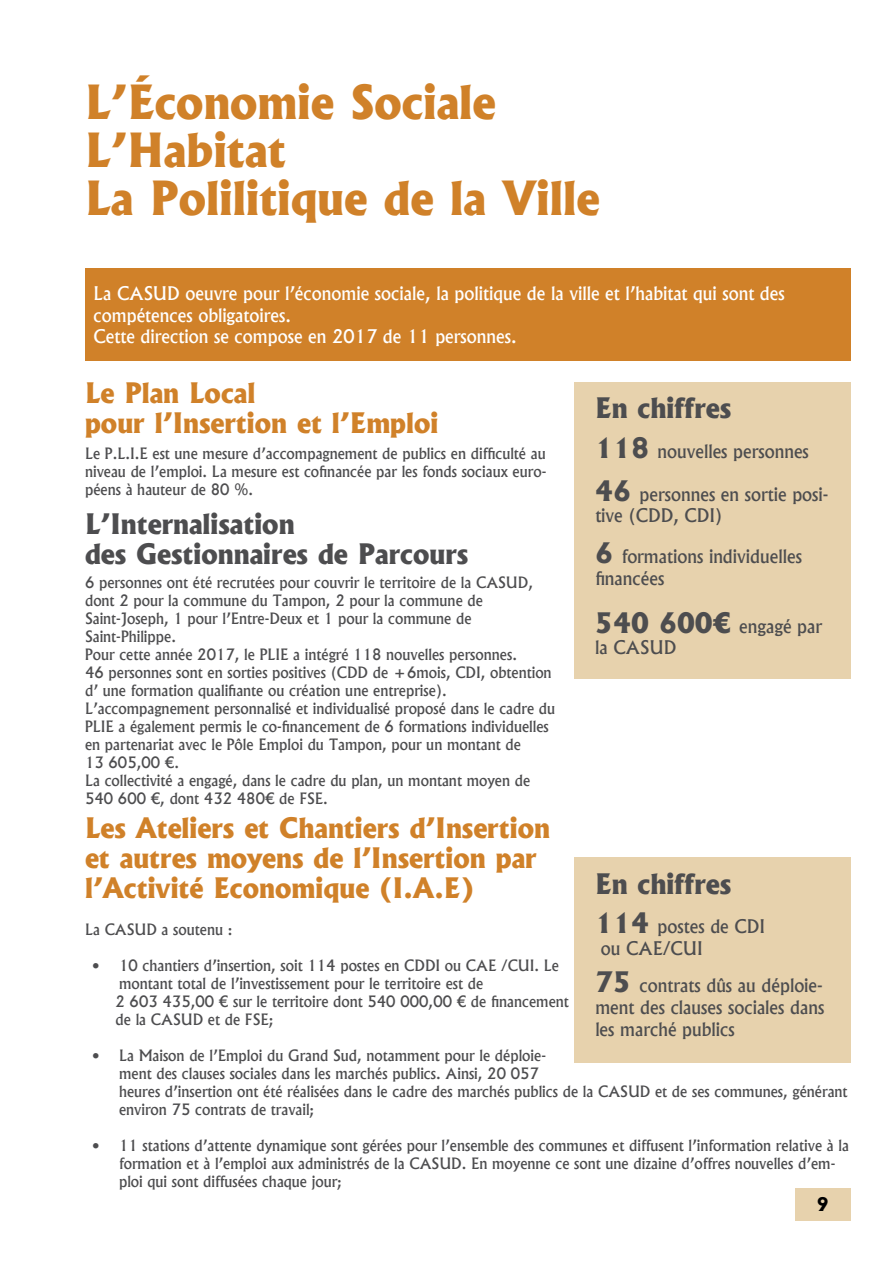
<style>
.page{position:relative;width:893px;height:1263px;background:#fff}
.page>*{position:absolute;margin:0;border:0;box-sizing:border-box;transform-origin:0 0}
.t1{font:800 45px/48px "Albertus";color:#d08129}
.t2{font:800 27px/30px "Albertus";color:#d08129}
.t3{font:800 27px/30px "Albertus";color:#4d4d4f}
.t4{font:500 18px/21.6px "Albertus";color:#4d4d4f}
.t5{font:500 18px/21.6px "Albertus";color:#fff}
.t6{font:800 18px "Albertus";color:#000}
.t7{font:500 15px/18px "Albertus";color:#4d4d4f}
.s1{font-weight:800;font-size:27px}
</style>
<div class="page">
<div style="left:795px;top:1188px;width:55px;height:32px;background:#e7d2ad"></div>
<div style="left:85px;top:269px;width:765px;height:92px;background:#d08129"></div>
<div style="left:574px;top:382px;width:276px;height:297px;background:#e7d2ad"></div>
<div style="left:574px;top:857px;width:276px;height:206px;background:#e7d2ad"></div>
<h1 class="t1" style="left:85px;top:78px;width:516px">l’économie Sociale<br>L’Habitat<br>La Polilitique de la Ville</h1>
<p class="t5" style="left:94px;top:282px;width:693px">La CASUD oeuvre pour l’économie sociale, la politique de la ville et l’habitat qui sont des compétences obligatoires.<br>Cette direction se compose en 2017 de 11 personnes.</p>
<h2 class="t2" style="left:85px;top:377px;width:355px">Le Plan Local<br>pour l’Insertion et l’Emploi</h2>
<p class="t7" style="left:85px;top:445px;width:463px;text-align:justify">Le P.L.I.E est une mesure d’accompagnement de publics en difficulté au niveau de l’emploi. La mesure est cofinancée par les fonds sociaux euro&shy;péens à hauteur de 80 %.</p>
<h2 class="t3" style="left:85px;top:508px;width:385px">L’Internalisation<br>des Gestionnaires de Parcours</h2>
<p class="t7" style="left:85px;top:574px;width:472px">6 personnes ont été recrutées pour couvrir le territoire de la CASUD, dont 2 pour la commune du Tampon, 2 pour la commune de Saint-Joseph, 1 pour l’Entre-Deux et 1 pour la commune de Saint-Philippe.<br>Pour cette année 2017, le PLIE a intégré 118 nouvelles personnes.<br>46 personnes sont en sorties positives (CDD de +6mois, CDI, obtention d’ une formation qualifiante ou création une entreprise).<br>L’accompagnement personnalisé et individualisé proposé dans le cadre du PLIE a également permis le co-financement de 6 formations individuelles en partenariat avec le Pôle Emploi du Tampon, pour un montant de<br>13 605,00 €.<br>La collectivité a engagé, dans le cadre du plan, un montant moyen de 540 600 €, dont 432 480€ de FSE.</p>
<h2 class="t2" style="left:85px;top:813px;width:466px">Les Ateliers et Chantiers d’Insertion et autres moyens de l’Insertion par l’Activité Economique (I.A.E)</h2>
<h2 class="t3" style="left:595px;top:393px;width:137px">En chiffres</h2>
<p class="t4" style="left:595px;top:440px;width:215px"><span class="s1">118</span> nouvelles personnes</p>
<p class="t4" style="left:595px;top:483px;width:235px"><span class="s1">46</span> personnes en sortie posi&shy;tive (CDD, CDI)</p>
<p class="t4" style="left:595px;top:546px;width:208px"><span class="s1">6</span> formations individuelles financées</p>
<p class="t4" style="left:595px;top:615px;width:228px"><span class="s1">540 600€</span> engagé par la CASUD</p>
<h2 class="t3" style="left:595px;top:868px;width:137px">En chiffres</h2>
<p class="t4" style="left:601px;top:916px;width:166px;text-indent:-6px"><span class="s1">114</span> postes de CDI ou CAE/CUI</p>
<p class="t7" style="left:85px;top:920px;width:149px">La CASUD a soutenu :</p>
<p class="t7" style="left:116px;top:956px;width:455px;text-indent:-23px">• 10 chantiers d’insertion, soit 114 postes en CDDI ou CAE /CUI. Le montant total de l’investissement pour le territoire est de<br>2 603 435,00 € sur le territoire dont 540 000,00 € de financement de la CASUD et de FSE;</p>
<p class="t7" style="left:119px;top:1046px;width:730px;text-indent:-27px">• La Maison de l’Emploi du Grand Sud, notamment pour le déploie-<br>ment des clauses sociales dans les marchés publics. Ainsi, 20 057<br>heures d’insertion ont été réalisées dans le cadre des marchés publics de la CASUD et de ses communes, générant environ 75 contrats de travail;</p>
<p class="t7" style="left:119px;top:1136px;width:731px;text-indent:-27px">• 11 stations d’attente dynamique sont gérées pour l’ensemble des communes et diffusent l’information relative à la formation et à l’emploi aux administrés de la CASUD. En moyenne ce sont une dizaine d’offres nouvelles d’em&shy;ploi qui sont diffusées chaque jour;</p>
<p class="t4" style="left:595px;top:975px;width:231px;text-align:justify"><span class="s1">75</span> contrats dûs au déploie&shy;ment des clauses sociales dans les marché publics</p>
<p class="t6" style="left:817px;top:1192px;width:13px">9</p>
</div>
